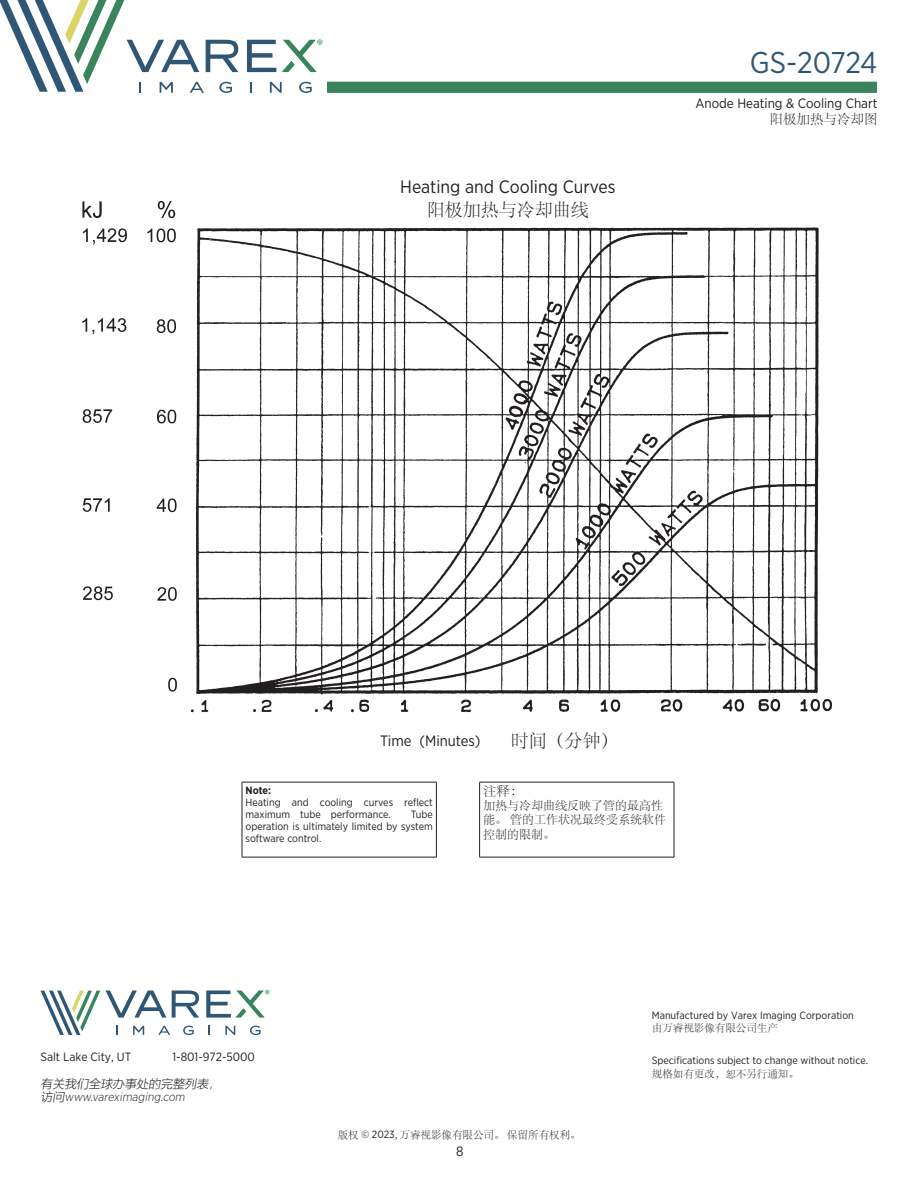
<style>
.page{position:relative;width:918px;height:1188px;background:#fff}
.page>*{position:absolute;margin:0;border:0;box-sizing:border-box;transform-origin:0 0}
.t1{font:30px "Gotham Narrow";letter-spacing:-.015em;color:#305676}
.t2{font:18px "Gotham Narrow";color:#231f20}
.t3{font:18px "ST Song";color:#231f20}
.t4{font:15px "Gotham Narrow";color:#231f20}
.t5{font:13.5px "Gotham Narrow";color:#231f20}
.t6{font:13.5px "ST Song";color:#231f20}
.t7{font:12.3px "Neutraface Text Book Alt";color:#0a8348}
.t8{font:12px/14.4px "ST Song";color:#231f20}
.t9{font:12px "Gotham Narrow";color:#231f20}
.t10{font:italic 300 12px "Gotham Narrow";color:#231f20}
.t11{font:italic 12px "Microsoft Ya Hei UI Light";color:#231f20}
.t12{font:10.5px/12px "Gotham Narrow";color:#231f20}
.t13{font:10.5px "ST Song";color:#231f20}
.t14{font:700 10.5px "Gotham Narrow";color:#231f20}
.t15{font:10.2px "Neutraface Text Book Alt";color:#0a8348}
.s1{font-family:"Microsoft Ya Hei UI Light";font-weight:400}
.s2{font-family:"Gotham Narrow"}
</style>
<div class="page">
<div style="left:327px;top:82px;width:550px;height:11px;background:#39835d"></div>
<svg style="left:0;top:0;width:317px;height:93px"></svg>
<svg style="left:40px;top:991px;width:60px;height:44px"></svg>
<svg style="left:116px;top:1026px;width:2px;height:9px"></svg>
<svg style="left:133px;top:1026px;width:11px;height:9px"></svg>
<svg style="left:158px;top:1026px;width:12px;height:9px"></svg>
<svg style="left:183px;top:1026px;width:11px;height:9px"></svg>
<svg style="left:225px;top:1026px;width:10px;height:9px"></svg>
<svg style="left:250px;top:1026px;width:11px;height:9px"></svg>
<svg style="left:106px;top:991px;width:159px;height:27px"></svg>
<img style="left:82px;top:200px;width:750px;height:513px">
<div style="left:220px;top:179px;width:575px;height:47px;background:#fff"></div>
<hr style="left:242px;top:782px;width:195px;height:1px;background:#231f20">
<hr style="left:242px;top:782px;width:1px;height:75px;background:#231f20">
<hr style="left:436px;top:782px;width:1px;height:75px;background:#231f20">
<hr style="left:479px;top:782px;width:195px;height:1px;background:#231f20">
<hr style="left:479px;top:782px;width:1px;height:75px;background:#231f20">
<hr style="left:674px;top:782px;width:1px;height:75px;background:#231f20">
<hr style="left:242px;top:857px;width:195px;height:1px;background:#231f20">
<hr style="left:479px;top:857px;width:195px;height:1px;background:#231f20">
<p class="t7" style="left:317px;top:36px;width:8px">®</p>
<p class="t2" style="left:400px;top:176px;width:217px">Heating and Cooling Curves</p>
<p class="t3" style="left:427px;top:197px;width:163px">阳极加热与冷却曲线</p>
<h1 class="t1" style="left:750px;top:44px;width:129px">GS-20724</h1>
<p class="t5" style="left:695px;top:95px;width:184px">Anode Heating &amp; Cooling Chart</p>
<p class="t6" style="left:770px;top:110px;width:109px">阳极加热与冷却图</p>
<p class="t4" style="left:380px;top:732px;width:102px">Time (Minutes)</p>
<p class="t3" style="left:511px;top:729px;width:109px">时间（分钟）</p>
<p class="t14" style="left:246px;top:784px;width:27px">Note:</p>
<p class="t12" style="left:246px;top:796px;width:189px">Heating and cooling curves reflect maximum tube performance.</p>
<p class="t12" style="left:246px;top:808px;width:189px;text-align:justify;text-indent:165px">Tube operation is ultimately limited by system software control.</p>
<p class="t6" style="left:483px;top:781px;width:42px">注释：</p>
<p class="t8" style="left:483px;top:798px;width:184px">加热与冷却曲线反映了管的最高性能。 管的工作状况最终受系统软件控制的限制。</p>
<p class="t15" style="left:265px;top:987px;width:7px">®</p>
<p class="t9" style="left:40px;top:1049px;width:92px">Salt Lake City, UT</p>
<p class="t9" style="left:172px;top:1049px;width:84px">1-801-972-5000</p>
<p class="t11" style="left:40px;top:1075px;width:184px">有关我们全球办事处的完整列表，</p>
<p class="t10" style="left:40px;top:1090px;width:148px"><span class="s1">访问</span>www.vareximaging.com</p>
<p class="t13" style="left:338px;top:1127px;width:244px">版权 <span class="s2">© 2023</span>, 万睿视影像有限公司。 保留所有权利。</p>
<p class="t5" style="left:456px;top:1142px;width:9px">8</p>
<p class="t12" style="left:652px;top:1009px;width:204px">Manufactured by Varex Imaging Corporation</p>
<p class="t13" style="left:652px;top:1021px;width:127px">由万睿视影像有限公司生产</p>
<p class="t12" style="left:652px;top:1054px;width:218px">Specifications subject to change without notice.</p>
<p class="t13" style="left:652px;top:1067px;width:148px">规格如有更改，恕不另行通知。</p>
</div>
